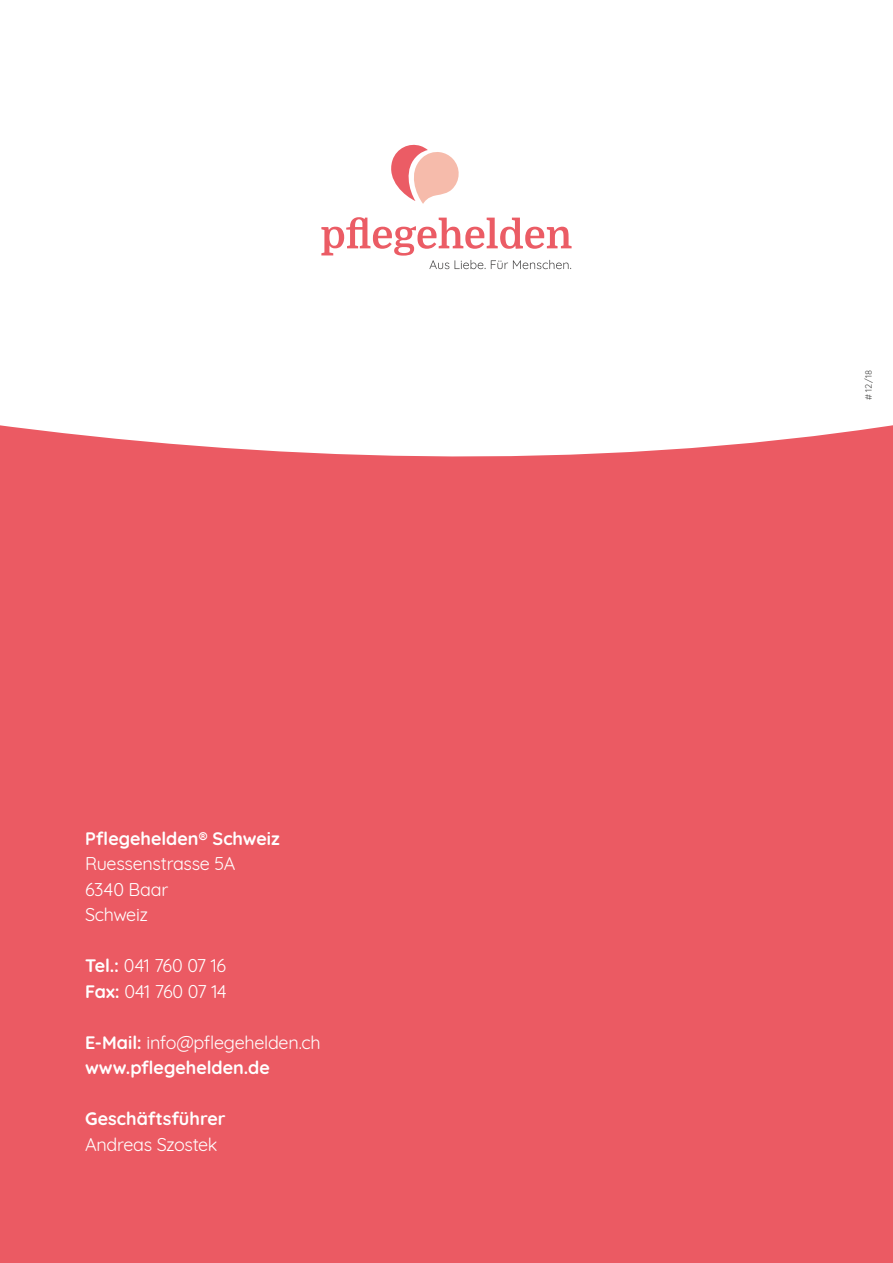
<style>
.page{position:relative;width:893px;height:1263px;background:#eb5a63}
.page>*{position:absolute;margin:0;border:0;box-sizing:border-box;transform-origin:0 0}
.t1{font:700 18px/25.5px "Quicksand";color:#fff}
.t2{font:18px/25.5px "Quicksand";letter-spacing:-.02em;color:#fff}
.t3{font:9px "Quicksand";color:#4a4a49}
.s1{font-weight:700}
.s2{font-weight:400}
</style>
<div class="page">
<div style="left:0;top:0;width:893px;height:457px;background:#fff"></div>
<svg style="left:386px;top:145px;width:75px;height:59px"></svg>
<svg style="left:321px;top:217px;width:251px;height:52px"></svg>
<p class="t1" style="left:85px;top:824px;width:196px">Pflegehelden® Schweiz</p>
<p class="t2" style="left:85px;top:849px;width:152px">Ruessenstrasse 5A<br>6340 Baar<br>Schweiz</p>
<p class="t2" style="left:85px;top:951px;width:143px"><span class="s1">Tel.:</span> 041 760 07 16<br><span class="s1">Fax:</span> 041 760 07 14</p>
<p class="t1" style="left:85px;top:1028px;width:237px">E-Mail: <span class="s2">info@pflegehelden.ch </span>www.pflegehelden.de</p>
<p class="t1" style="left:85px;top:1104px;width:142px">Geschäftsführer</p>
<p class="t2" style="left:85px;top:1130px;width:134px">Andreas Szostek</p>
<p class="t3" style="left:861px;top:400px;width:32px;rotate:-90deg"># 12/18</p>
</div>
